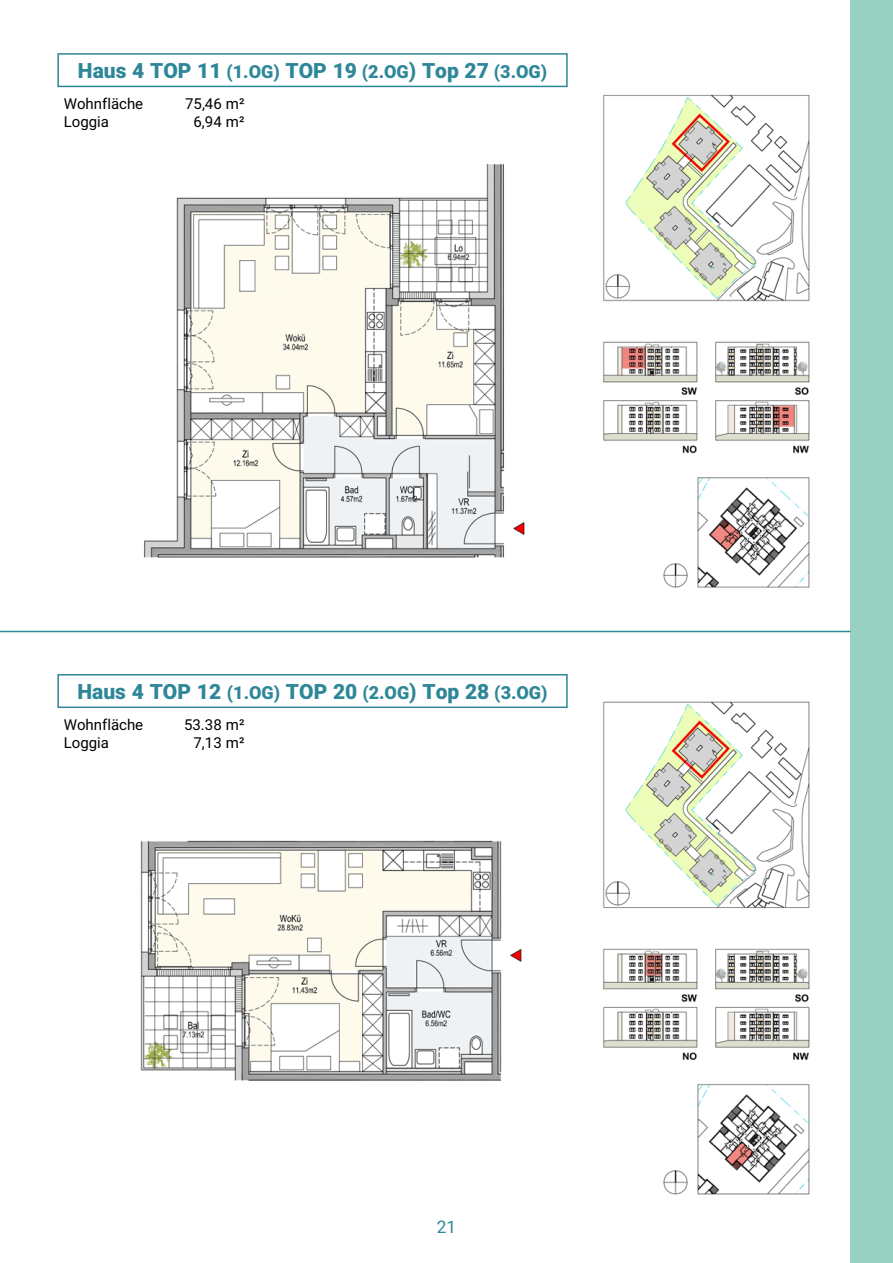
<style>
.page{position:relative;width:893px;height:1263px;background:#fff}
.page>*{position:absolute;margin:0;border:0;box-sizing:border-box;transform-origin:0 0}
.t1{font:900 21px "Roboto";color:#2e8798}
.t2{font:17.25px "Roboto";color:#2e8798}
.t3{font:15px "Roboto";color:#000}
.s1{font-size:18px}
</style>
<div class="page">
<img style="left:0;top:87px;width:850px;height:1108px">
<div style="left:850px;top:0;width:43px;height:1263px;background:#98d0c1"></div>
<hr style="left:0;top:631px;width:850px;height:1px;background:#2e8798">
<div style="left:57px;top:53px;width:511px;height:34px;border:2px solid #2e8798"></div>
<div style="left:57px;top:674px;width:511px;height:34px;border:2px solid #2e8798"></div>
<p class="t1" style="left:78px;top:56px;width:471px">Haus 4 TOP 11 <span class="s1">(1.OG)</span> TOP 19 <span class="s1">(2.OG</span>) Top 27 <span class="s1">(3.OG)</span></p>
<p class="t3" style="left:64px;top:93px;width:81px">Wohnfläche</p>
<p class="t3" style="left:185px;top:93px;width:61px">75,46 m²</p>
<p class="t3" style="left:64px;top:111px;width:47px">Loggia</p>
<p class="t3" style="left:194px;top:111px;width:52px">6,94 m²</p>
<p class="t1" style="left:78px;top:677px;width:471px">Haus 4 TOP 12 <span class="s1">(1.OG)</span> TOP 20 <span class="s1">(2.OG</span>) Top 28 <span class="s1">(3.OG)</span></p>
<p class="t3" style="left:64px;top:714px;width:81px">Wohnfläche</p>
<p class="t3" style="left:184px;top:714px;width:62px">53.38 m²</p>
<p class="t3" style="left:64px;top:732px;width:47px">Loggia</p>
<p class="t3" style="left:194px;top:732px;width:52px">7,13 m²</p>
<p class="t2" style="left:437px;top:1215px;width:21px">21</p>
</div>
